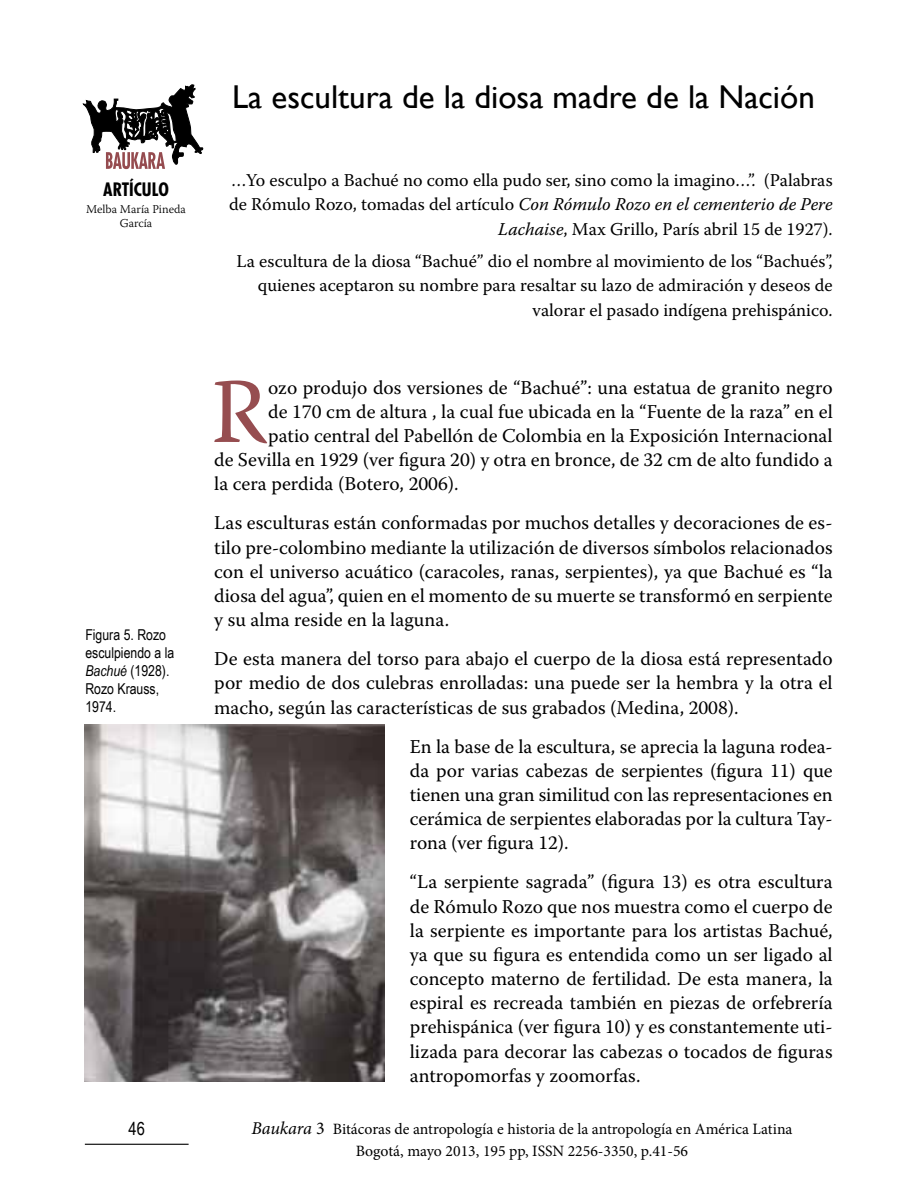
<style>
.page{position:relative;width:918px;height:1188px;background:#fff}
.page>*{position:absolute;margin:0;border:0;box-sizing:border-box;transform-origin:0 0}
.t1{font:92.4px "Warnock Pro";color:#964d50}
.t2{font:33px "Gill Sans";color:#000}
.t3{font:19.5px/24.2px "Warnock Pro";color:#000;text-align:justify}
.t4{font:18px/24.2px "Warnock Pro";color:#000;text-align:right}
.t5{font:700 condensed 18px "Futura Std";color:#000}
.t6{font:18px "Arial Narrow";color:#000}
.t7{font:15.75px/22.4px "Minion Pro";color:#000;text-align:center}
.t8{font:15px/18px "Arial Narrow";color:#000}
.t9{font:300 12px/13.5px "Warnock Pro";color:#000;text-align:center}
.s1{font-style:italic}
.s2{font-style:italic;font-size:18px}
.s3{font-size:18px}
</style>
<div class="page">
<hr style="left:85px;top:1144px;width:104px;height:1px;background:#000">
<svg style="left:83px;top:84px;width:120px;height:85px"></svg>
<img style="left:84px;top:725px;width:300px;height:357px">
<p class="t5" style="left:103px;top:178px;width:67px">ARTÍCULO</p>
<p class="t9" style="left:86px;top:202px;width:101px">Melba María Pineda<br>García</p>
<p class="t8" style="left:85px;top:626px;width:90px">Figura 5. Rozo esculpiendo a la<br><span class="s1">Bachué</span> (1928).<br>Rozo Krauss,<br>1974.</p>
<p class="t6" style="left:129px;top:1116px;width:18px">46</p>
<h2 class="t2" style="left:232px;top:77px;width:584px">La escultura de la diosa madre de la Nación</h2>
<p class="t4" style="left:229px;top:168px;width:605px">…Yo esculpo a Bachué no como ella pudo ser, sino como la imagino…”. (Palabras de Rómulo Rozo, tomadas del artículo <span class="s1">Con Rómulo Rozo en el cementerio de Pere<br>Lachaise</span>, Max Grillo, París abril 15 de 1927).</p>
<p class="t4" style="left:236px;top:249px;width:598px">La escultura de la diosa “Bachué” dio el nombre al movimiento de los “Bachués”, quienes aceptaron su nombre para resaltar su lazo de admiración y deseos de valorar el pasado indígena prehispánico.</p>
<h1 class="t1" style="left:211px;top:356px;width:59px">R</h1>
<p class="t3" style="left:268px;top:375px;width:566px">ozo produjo dos versiones de “Bachué”: una estatua de granito negro</p>
<p class="t3" style="left:268px;top:399px;width:566px">de 170 cm de altura , la cual fue ubicada en la “Fuente de la raza” en el</p>
<p class="t3" style="left:268px;top:423px;width:566px">patio central del Pabellón de Colombia en la Exposición Internacional</p>
<p class="t3" style="left:214px;top:447px;width:620px">de Sevilla en 1929 (ver figura 20) y otra en bronce, de 32 cm de alto fundido a</p>
<p class="t3" style="left:214px;top:471px;width:246px">la cera perdida (Botero, 2006).</p>
<p class="t3" style="left:214px;top:511px;width:620px">Las esculturas están conformadas por muchos detalles y decoraciones de es&shy;tilo pre-colombino mediante la utilización de diversos símbolos relacionados con el universo acuático (caracoles, ranas, serpientes), ya que Bachué es “la diosa del agua”, quien en el momento de su muerte se transformó en serpiente y su alma reside en la laguna.</p>
<p class="t3" style="left:214px;top:646px;width:620px">De esta manera del torso para abajo el cuerpo de la diosa está representado por medio de dos culebras enrolladas: una puede ser la hembra y la otra el macho, según las características de sus grabados (Medina, 2008).</p>
<p class="t3" style="left:410px;top:734px;width:424px">En la base de la escultura, se aprecia la laguna rodea&shy;da por varias cabezas de serpientes (figura 11) que tienen una gran similitud con las representaciones en cerámica de serpientes elaboradas por la cultura Tay&shy;rona (ver figura 12).</p>
<p class="t3" style="left:410px;top:870px;width:424px">“La serpiente sagrada” (figura 13) es otra escultura de Rómulo Rozo que nos muestra como el cuerpo de la serpiente es importante para los artistas Bachué, ya que su figura es entendida como un ser ligado al concepto materno de fertilidad. De esta manera, la espiral es recreada también en piezas de orfebrería prehispánica (ver figura 10) y es constantemente uti&shy;lizada para decorar las cabezas o tocados de figuras antropomorfas y zoomorfas.</p>
<p class="t7" style="left:251px;top:1118px;width:543px"><span class="s2">Baukara</span> <span class="s3">3</span> Bitácoras de antropología e historia de la antropología en América Latina<br>Bogotá, mayo 2013, 195 pp, ISSN 2256-3350, p.41-56</p>
</div>
